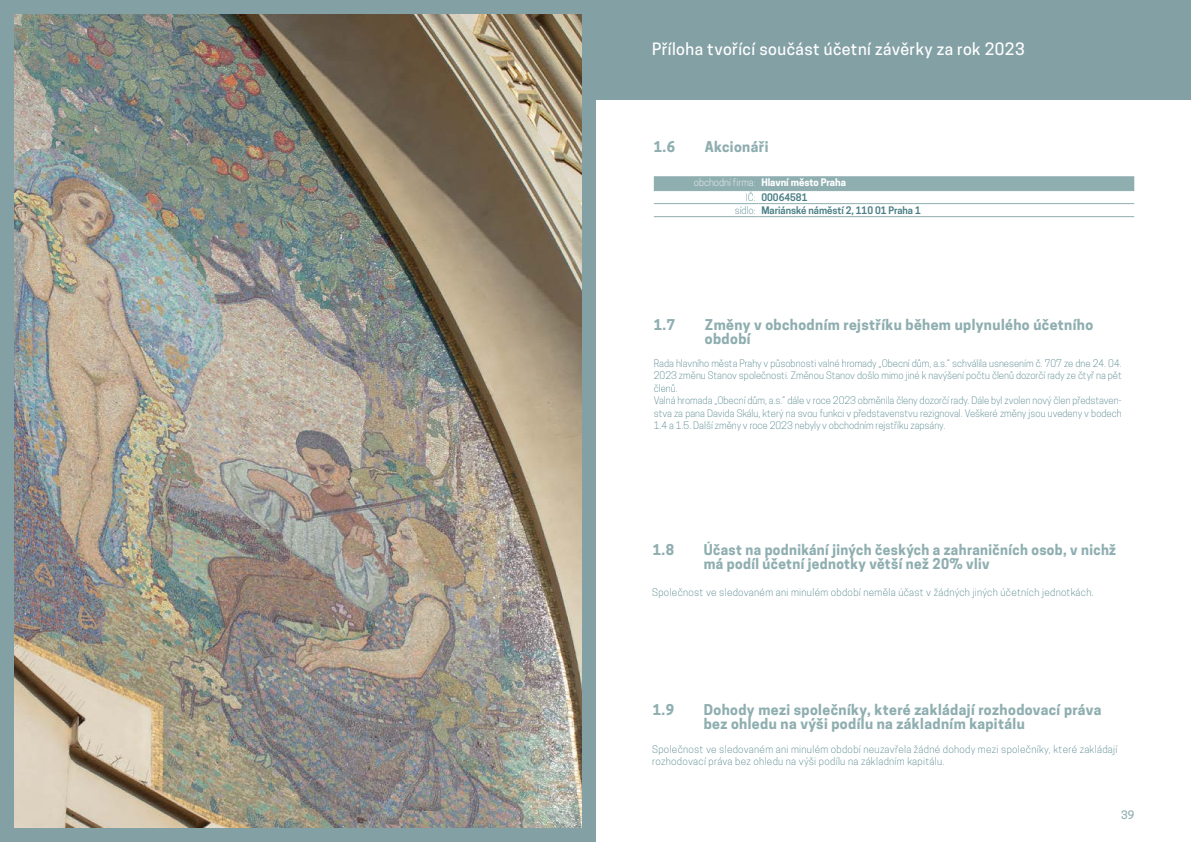
<style>
.page{position:relative;width:1191px;height:842px;background:#fff}
.page>*{position:absolute;margin:0;border:0;box-sizing:border-box;transform-origin:0 0}
.t1{font:500 16px "Cooper Hewitt";letter-spacing:.03em;color:#fff}
.t2{font:700 14px/14px "Cooper Hewitt";letter-spacing:.03em;color:#8faeb0}
.t3{font:500 11px "Cooper Hewitt";color:#8faeb0}
.t4{font:300 10px/12px "Cooper Hewitt";letter-spacing:.03em;color:#497e85}
.t5{font:300 9.8px/12.5px "Cooper Hewitt";color:#497e85}
.t6{font:700 9.8px/14.4px "Cooper Hewitt";color:#fff}
.t7{font:600 9.8px "Cooper Hewitt";color:#497e85}
.s1{font-weight:300}
.s2{font-weight:300;color:#497e85}
.s3{font-weight:600;color:#497e85}
</style>
<div class="page">
<div style="left:595px;top:0;width:596px;height:99px;background:#83a0a5"></div>
<svg style="left:654px;top:176px;width:480px;height:14px;background:#90afb1"></svg>
<hr style="left:654px;top:190px;width:104px;height:1px;background:#8faeb0">
<hr style="left:758px;top:190px;width:376px;height:1px;background:#8faeb0">
<hr style="left:654px;top:203px;width:104px;height:1px;background:#8faeb0">
<hr style="left:654px;top:216px;width:104px;height:1px;background:#8faeb0">
<hr style="left:758px;top:203px;width:376px;height:1px;background:#8faeb0">
<hr style="left:758px;top:216px;width:376px;height:1px;background:#8faeb0">
<div style="left:0;top:0;width:595px;height:842px;background:#83a0a5"></div>
<img style="left:14px;top:14px;width:567px;height:814px">
<h1 class="t1" style="left:652px;top:39px;width:374px">Příloha tvořící součást účetní závěrky za rok 2023</h1>
<h2 class="t2" style="left:654px;top:140px;width:23px">1.6</h2>
<h2 class="t2" style="left:705px;top:140px;width:65px">Akcionáři</h2>
<p class="t6" style="left:746px;top:176px;width:102px;text-indent:-52px"><span class="s1">obchodní firma:</span> Hlavní město Praha<br><span class="s2">IČ:</span> <span class="s3">00064581</span></p>
<p class="t7" style="left:734px;top:204px;width:188px"><span class="s1">sídlo:</span> Mariánské náměstí 2, 110 01 Praha 1</p>
<h2 class="t2" style="left:654px;top:317px;width:23px">1.7</h2>
<h2 class="t2" style="left:705px;top:317px;width:390px">Změny v obchodním rejstříku během uplynulého účetního období</h2>
<p class="t5" style="left:654px;top:357px;width:469px">Rada hlavního města Prahy v působnosti valné hromady „Obecní dům, a.s.“ schválila usnesením č. 707 ze dne 24. 04.<br>2023 změnu Stanov společnosti. Změnou Stanov došlo mimo jiné k navýšení počtu členů dozorčí rady ze čtyř na pět členů.<br>Valná hromada „Obecní dům, a.s.“ dále v roce 2023 obměnila členy dozorčí rady. Dále byl zvolen nový člen představen&shy;stva za pana Davida Skálu, který na svou funkci v představenstvu rezignoval. Veškeré změny jsou uvedeny v bodech 1.4 a 1.5. Další změny v roce 2023 nebyly v obchodním rejstříku zapsány.</p>
<h2 class="t2" style="left:652px;top:543px;width:23px">1.8</h2>
<h2 class="t2" style="left:703px;top:543px;width:414px">Účast na podnikání jiných českých a zahraničních osob, v nichž má podíl účetní jednotky větší než 20% vliv</h2>
<p class="t4" style="left:652px;top:586px;width:443px">Společnost ve sledovaném ani minulém období neměla účast v žádných jiných účetních jednotkách.</p>
<h2 class="t2" style="left:652px;top:703px;width:23px">1.9</h2>
<h2 class="t2" style="left:703px;top:703px;width:399px">Dohody mezi společníky, které zakládají rozhodovací práva bez ohledu na výši podílu na základním kapitálu</h2>
<p class="t4" style="left:652px;top:743px;width:467px">Společnost ve sledovaném ani minulém období neuzavřela žádné dohody mezi společníky, které zakládají rozhodovací práva bez ohledu na výši podílu na základním kapitálu.</p>
<p class="t3" style="left:1121px;top:808px;width:14px">39</p>
</div>
